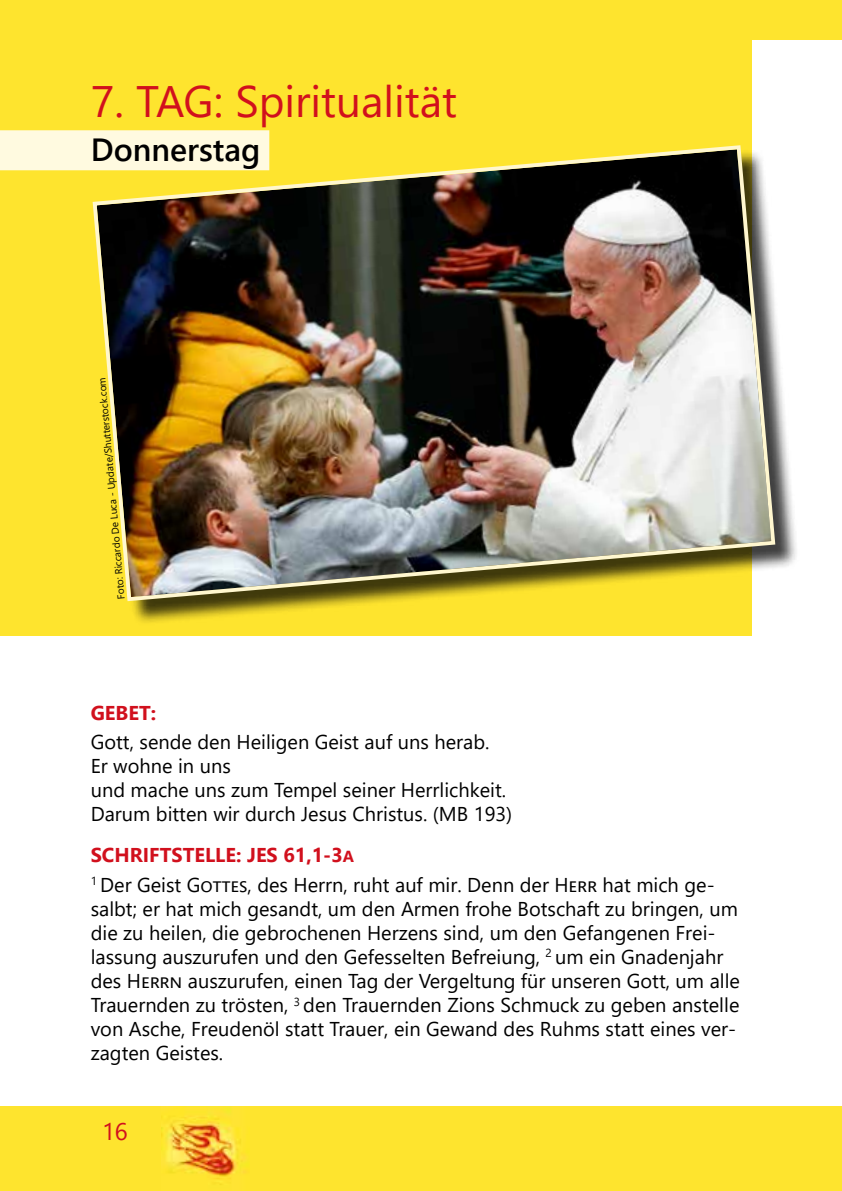
<style>
.page{position:relative;width:842px;height:1191px;background:#fff}
.page>*{position:absolute;margin:0;border:0;box-sizing:border-box;transform-origin:0 0}
.t1{font:44px "Segoe UI";color:#d1101d}
.t2{font:600 32px "Segoe UI";color:#000}
.t3{font:24px "Segoe UI";color:#d1101d}
.t4{font:20px/24px "Segoe UI";color:#000}
.t5{font:700 20px "Segoe UI";color:#d1101d}
.t6{font:10px "Segoe UI";color:#000}
.s1{font-weight:700;color:#d1101d}
.s2{font-weight:700;font-size:16px;color:#d1101d}
</style>
<div class="page">
<div style="left:0;top:1106px;width:842px;height:85px;background:#fee42e"></div>
<img style="left:162px;top:1116px;width:87px;height:63px">
<div style="left:0;top:0;width:842px;height:40px;background:#fee42e"></div>
<div style="left:0;top:0;width:751px;height:635px;background:#fee42e"></div>
<div style="left:96px;top:149px;width:704px;height:477px;background:#000;opacity:.75"></div>
<img style="left:91px;top:143px;width:686px;height:460px">
<div style="left:0;top:130px;width:269px;height:40px;background:#fffae0"></div>
<h1 class="t1" style="left:91px;top:60px;width:368px">7. TAG: Spiritualität</h1>
<h2 class="t2" style="left:91px;top:120px;width:171px">Donnerstag</h2>
<p class="t6" style="left:112px;top:600px;width:224px;rotate:-95deg">Foto: Riccardo De Luca - Update/Shutterstock.com</p>
<p class="t5" style="left:91px;top:693px;width:67px">GEBET:</p>
<p class="t4" style="left:91px;top:728px;width:423px">Gott, sende den Heiligen Geist auf uns herab.<br>Er wohne in uns<br>und mache uns zum Tempel seiner Herrlichkeit.<br>Darum bitten wir durch Jesus Christus. (MB 193)</p>
<p class="t4" style="left:91px;top:838px;width:625px;line-height:29.6px"><span class="s1">SCHRIFTSTELLE: JES 61,1-3</span><span class="s2">A<br></span><sup>1</sup> Der Geist Gottes, des Herrn, ruht auf mir. Denn der Herr hat mich ge-</p>
<p class="t4" style="left:91px;top:895px;width:651px">salbt; er hat mich gesandt, um den Armen frohe Botschaft zu bringen, um die zu heilen, die gebrochenen Herzens sind, um den Gefangenen Frei&shy;lassung auszurufen und den Gefesselten Befreiung, <sup>2</sup> um ein Gnadenjahr des Herrn auszurufen, einen Tag der Vergeltung für unseren Gott, um alle Trauernden zu trösten, <sup>3</sup> den Trauernden Zions Schmuck zu geben anstelle von Asche, Freudenöl statt Trauer, ein Gewand des Ruhms statt eines ver&shy;zagten Geistes.</p>
<p class="t3" style="left:102px;top:1109px;width:27px">16</p>
</div>
